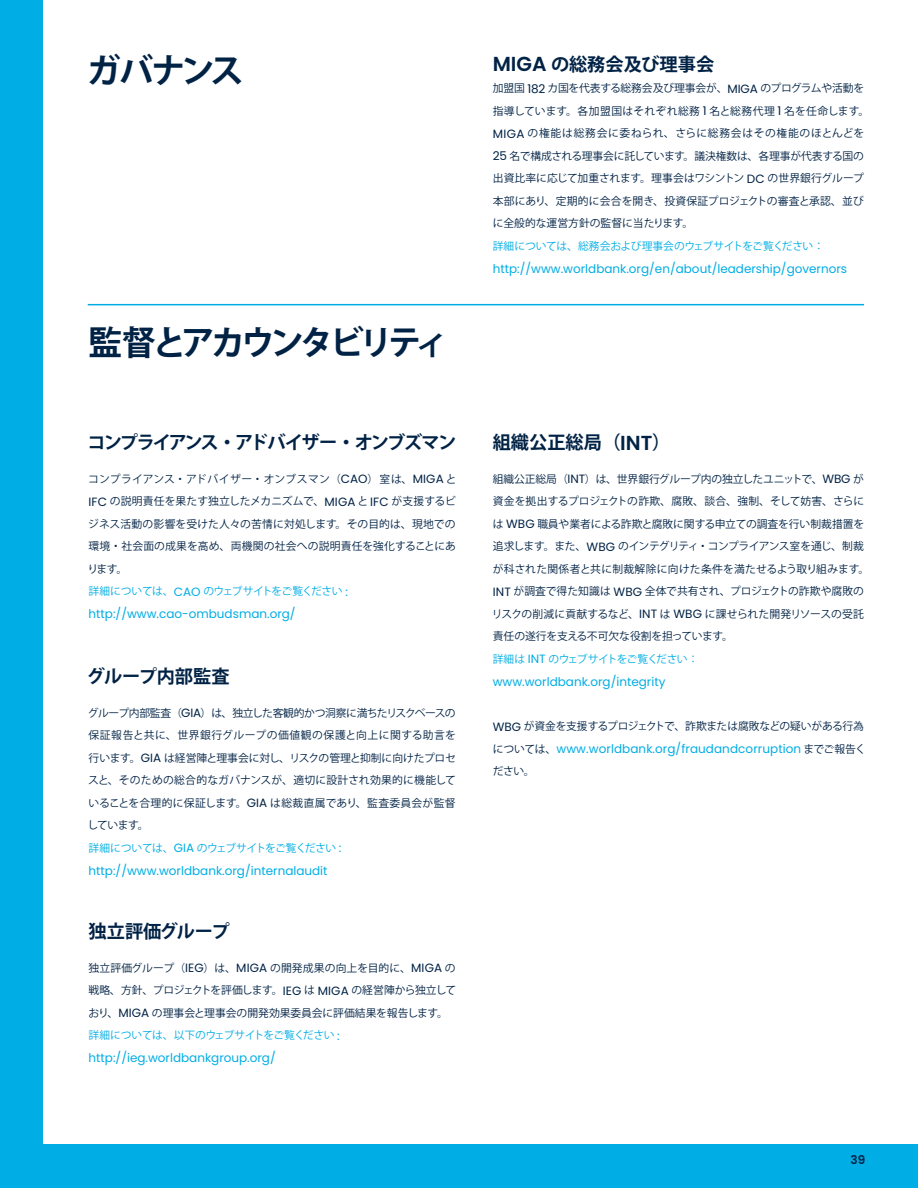
<style>
.page{position:relative;width:918px;height:1188px;background:#fff}
.page>*{position:absolute;margin:0;border:0;box-sizing:border-box;transform-origin:0 0}
.t1{font:700 33.75px "Koz Go Pro";letter-spacing:-.12em;color:#002245}
.t2{font:700 18.15px "Koz Go Pro";letter-spacing:-.02em;color:#002245}
.t3{font:700 18.15px "Koz Go Pro";letter-spacing:-.11em;color:#002245}
.t4{font:700 18.15px "Koz Go Pro";color:#002245}
.t5{font:12px "Poppins";color:#00ade4}
.t6{font:600 12px "Poppins";color:#002245}
.t7{font:10.8px/22.5px "Koz Go Pro";letter-spacing:-.005em;color:#002245}
.t8{font:10.8px "Koz Go Pro";letter-spacing:-.025em;color:#002245}
.t9{font:10.8px "Koz Go Pro";letter-spacing:-.035em;color:#00ade4}
.s1{font-family:"Poppins";font-size:12px}
.s2{color:#00ade4}
.s3{font-family:"Poppins";font-size:12px;color:#00ade4}
.s4{font-family:"Poppins";font-weight:600;font-size:20.25px}
.s5{font-family:"Koz Go Pro";font-size:10.8px;color:#002245}
</style>
<div class="page">
<div style="left:0;top:1145px;width:918px;height:43px;background:#00ade4"></div>
<div style="left:0;top:0;width:43px;height:1180px;background:#00ade4"></div>
<hr style="left:88px;top:304px;width:776px;height:1px;background:#00ade4">
<h1 class="t1" style="left:87px;top:49px;width:158px">ガバナンス</h1>
<h1 class="t1" style="left:89px;top:321px;width:362px">監督とアカウンタビリティ</h1>
<h2 class="t3" style="left:87px;top:431px;width:370px">コンプライアンス・アドバイザー・オンブズマン</h2>
<p class="t7" style="left:87px;top:468px;width:371px">コンプライアンス・アドバイザー・オンブスマン（<span class="s1">CAO</span>）室は、<span class="s1">MIGA</span> と<span class="s1">IFC</span> の説明責任を果たす独立したメカニズムで、<span class="s1">MIGA</span> と <span class="s1">IFC</span> が支援するビジネス活動の影響を受けた人々の苦情に対処します。その目的は、現地での環境・社会面の成果を高め、両機関の社会への説明責任を強化することにあります。<br><span class="s2">詳細については、</span><span class="s3">CAO</span> <span class="s2">のウェブサイトをご覧ください</span> <span class="s3">:</span></p>
<p class="t5" style="left:89px;top:607px;width:209px">http://www.cao-ombudsman.org/</p>
<h2 class="t2" style="left:87px;top:665px;width:144px">グループ内部監査</h2>
<p class="t7" style="left:87px;top:702px;width:370px">グループ内部監査（<span class="s1">GIA</span>）は、独立した客観的かつ洞察に満ちたリスクベースの保証報告と共に、世界銀行グループの価値観の保護と向上に関する助言を行います。<span class="s1">GIA</span> は経営陣と理事会に対し、リスクの管理と抑制に向けたプロセスと、そのための総合的なガバナンスが、適切に設計され効果的に機能していることを合理的に保証します。<span class="s1">GIA</span> は総裁直属であり、監査委員会が監督しています。<br><span class="s2">詳細については、</span><span class="s3">GIA</span> <span class="s2">のウェブサイトをご覧ください</span> <span class="s3">:</span></p>
<p class="t5" style="left:89px;top:863px;width:241px">http://www.worldbank.org/internalaudit</p>
<h2 class="t2" style="left:89px;top:920px;width:143px">独立評価グループ</h2>
<p class="t7" style="left:89px;top:957px;width:369px">独立評価グループ（<span class="s1">IEG</span>）は、<span class="s1">MIGA</span> の開発成果の向上を目的に、<span class="s1">MIGA</span> の戦略、方針、プロジェクトを評価します。<span class="s1">IEG</span> は <span class="s1">MIGA</span> の経営陣から独立しており、<span class="s1">MIGA</span> の理事会と理事会の開発効果委員会に評価結果を報告します。<span class="s2">詳細については、以下のウェブサイトをご覧ください</span> <span class="s3">:</span></p>
<p class="t5" style="left:89px;top:1051px;width:189px">http://ieg.worldbankgroup.org/</p>
<h2 class="t4" style="left:493px;top:52px;width:223px"><span class="s4">MIGA</span> の総務会及び理事会</h2>
<p class="t7" style="left:493px;top:77px;width:378px">加盟国 <span class="s1">182</span> カ国を代表する総務会及び理事会が、<span class="s1">MIGA</span> のプログラムや活動を指導しています。各加盟国はそれぞれ総務 <span class="s1">1</span> 名と総務代理 <span class="s1">1</span> 名を任命します。<span class="s1">MIGA</span> の権能は総務会に委ねられ、さらに総務会はその権能のほとんどを<span class="s1">25</span> 名で構成される理事会に託しています。議決権数は、各理事が代表する国の出資比率に応じて加重されます。理事会はワシントン <span class="s1">DC</span> の世界銀行グループ本部にあり、定期的に会合を開き、投資保証プロジェクトの審査と承認、並びに全般的な運営方針の監督に当たります。</p>
<p class="t9" style="left:493px;top:239px;width:333px">詳細については、総務会および理事会のウェブサイトをご覧ください：</p>
<p class="t5" style="left:493px;top:261px;width:356px">http://www.worldbank.org/en/about/leadership/governors</p>
<h2 class="t2" style="left:493px;top:431px;width:179px">組織公正総局（<span class="s4">INT</span>）</h2>
<p class="t7" style="left:492px;top:468px;width:379px">組織公正総局（<span class="s1">INT</span>）は、世界銀行グループ内の独立したユニットで、<span class="s1">WBG</span> が資金を拠出するプロジェクトの詐欺、腐敗、談合、強制、そして妨害、さらには <span class="s1">WBG</span> 職員や業者による詐欺と腐敗に関する申立ての調査を行い制裁措置を追求します。また、<span class="s1">WBG</span> のインテグリティ・コンプライアンス室を通じ、制裁が科された関係者と共に制裁解除に向けた条件を満たせるよう取り組みます。<span class="s1">INT</span> が調査で得た知識は <span class="s1">WBG</span> 全体で共有され、プロジェクトの詐欺や腐敗のリスクの削減に貢献するなど、<span class="s1">INT</span> は <span class="s1">WBG</span> に課せられた開発リソースの受託責任の遂行を支える不可欠な役割を担っています。<br><span class="s2">詳細は</span> <span class="s3">INT</span> <span class="s2">のウェブサイトをご覧ください：</span></p>
<p class="t5" style="left:493px;top:674px;width:174px">www.worldbank.org/integrity</p>
<p class="t8" style="left:493px;top:719px;width:373px"><span class="s1">WBG</span> が資金を支援するプロジェクトで、詐欺または腐敗などの疑いがある行為</p>
<p class="t5" style="left:493px;top:742px;width:375px"><span class="s5">については、</span>www.worldbank.org/fraudandcorruption <span class="s5">までご報告く</span></p>
<p class="t7" style="left:493px;top:760px;width:44px">ださい。</p>
<p class="t6" style="left:851px;top:1153px;width:16px">39</p>
</div>
